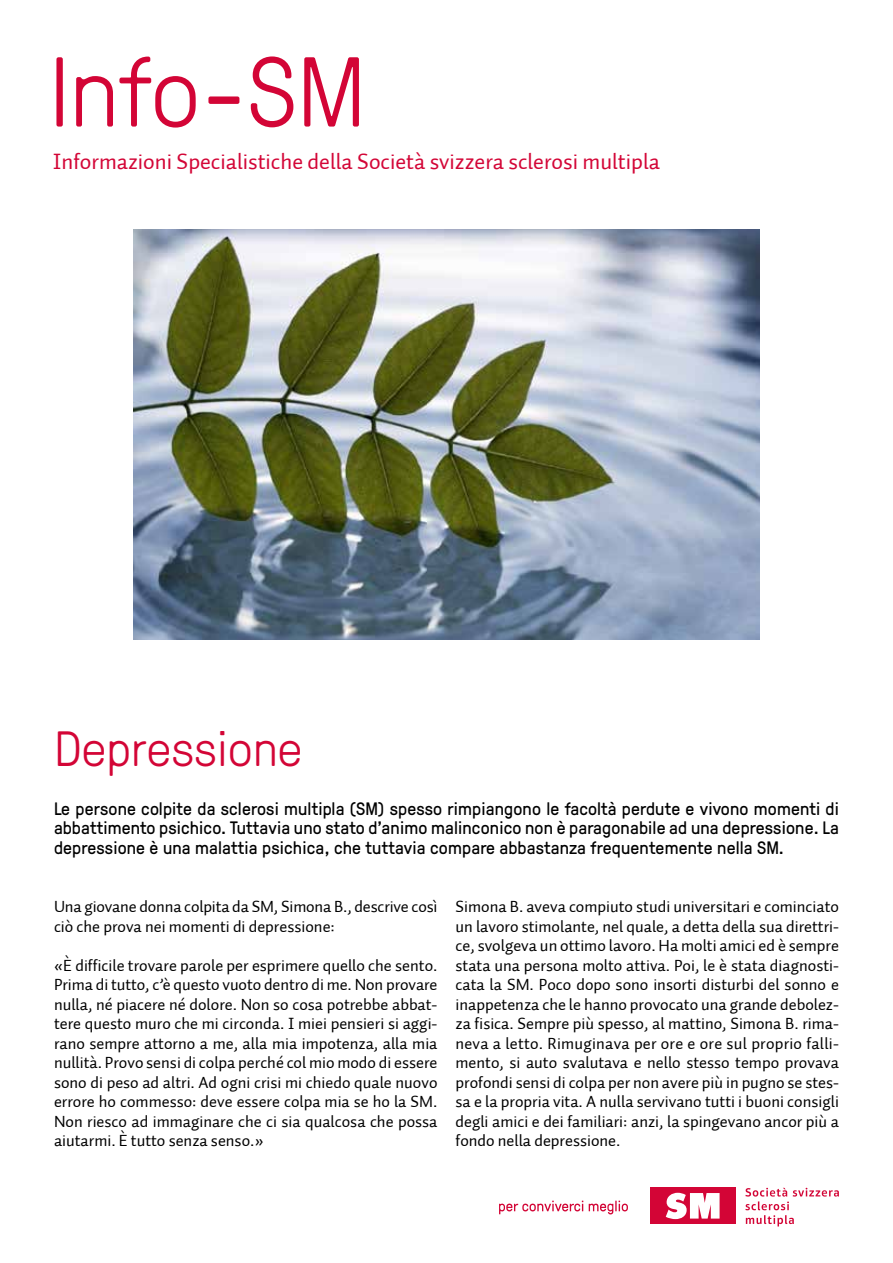
<style>
.page{position:relative;width:893px;height:1263px;background:#fff}
.page>*{position:absolute;margin:0;border:0;box-sizing:border-box;transform-origin:0 0}
.t1{font:300 99px "GT Pressura";letter-spacing:.01em;color:#d30536}
.t2{font:300 49.5px "GT Pressura";letter-spacing:.01em;color:#d30536}
.t3{font:22.5px "Auto 2 Regular LF";color:#d30536}
.t4{font:18px/19.5px "GT Pressura";letter-spacing:.01em;color:#000;text-align:justify}
.t5{font:16.5px/19.5px "Auto 2 Regular LF";color:#000;text-align:justify}
</style>
<div class="page">
<div style="left:650px;top:1188px;width:86px;height:36px;background:#d30536"></div>
<svg style="left:666px;top:1193px;width:54px;height:26px"></svg>
<svg style="left:745px;top:1188px;width:94px;height:38px"></svg>
<svg style="left:499px;top:1201px;width:84px;height:13px"></svg>
<svg style="left:589px;top:1201px;width:39px;height:13px"></svg>
<img style="left:134px;top:230px;width:625px;height:409px">
<h1 class="t1" style="left:50px;top:21px;width:317px">Info-SM</h1>
<h3 class="t3" style="left:53px;top:147px;width:609px">Informazioni Specialistiche della Società svizzera sclerosi multipla</h3>
<h2 class="t2" style="left:55px;top:713px;width:249px">Depressione</h2>
<p class="t4" style="left:54px;top:797px;width:786px">Le persone colpite da sclerosi multipla (SM) spesso rimpiangono le facoltà perdute e vivono momenti di abbattimento psichico. Tuttavia uno stato d’animo malinconico non è paragonabile ad una depressione. La depressione è una malattia psichica, che tuttavia compare abbastanza frequentemente nella SM.</p>
<p class="t5" style="left:54px;top:897px;width:385px">Una giovane donna colpita da SM, Simona B., descrive così ciò che prova nei momenti di depressione:</p>
<p class="t5" style="left:54px;top:955px;width:385px">«È difficile trovare parole per esprimere quello che sento.<br>Prima di tutto, c’è questo vuoto dentro di me. Non provare nulla, né piacere né dolore. Non so cosa potrebbe abbat&shy;tere questo muro che mi circonda. I miei pensieri si aggi&shy;rano sempre attorno a me, alla mia impotenza, alla mia nullità. Provo sensi di colpa perché col mio modo di essere sono di peso ad altri. Ad ogni crisi mi chiedo quale nuovo errore ho commesso: deve essere colpa mia se ho la SM.<br>Non riesco ad immaginare che ci sia qualcosa che possa aiutarmi. È tutto senza senso.»</p>
<p class="t5" style="left:455px;top:897px;width:385px">Simona B. aveva compiuto studi universitari e cominciato un lavoro stimolante, nel quale, a detta della sua direttri&shy;ce, svolgeva un ottimo lavoro. Ha molti amici ed è sempre stata una persona molto attiva. Poi, le è stata diagnosti&shy;cata la SM. Poco dopo sono insorti disturbi del sonno e inappetenza che le hanno provocato una grande debolez&shy;za fisica. Sempre più spesso, al mattino, Simona B. rima&shy;neva a letto. Rimuginava per ore e ore sul proprio falli&shy;mento, si auto svalutava e nello stesso tempo provava profondi sensi di colpa per non avere più in pugno se stes&shy;sa e la propria vita. A nulla servivano tutti i buoni consigli degli amici e dei familiari: anzi, la spingevano ancor più a fondo nella depressione.</p>
</div>
